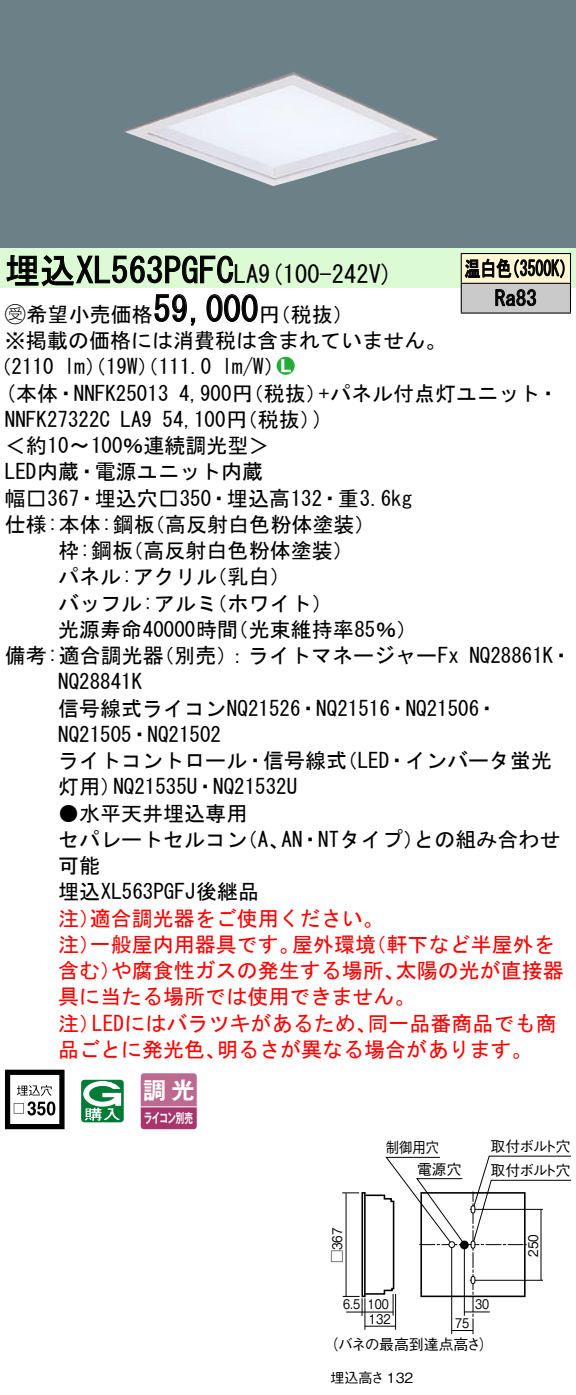
<style>
.page{position:relative;width:576px;height:1395px;background:#fff}
.page>*{position:absolute;margin:0;border:0;box-sizing:border-box;transform-origin:0 0}
.t1{font:35px "MS Gothic";color:#000}
.t2{font:24.5px "MS Gothic";color:#000}
.t3{font:23.1px "Gothic MB101 Pro De Bold 90 pv RKSJ H";color:#fff}
.t4{font:21px/26.2px "MS Gothic";color:#000}
.t5{font:21px "MS Gothic";color:#f00}
.t6{font:21px/29.8px "MS Gothic";color:#000;scale:.75 1}
.t7{font:21px "Ford Classification 1";color:#23ac38}
.t8{font:15.05px "Gothic BBB Pro Medium 90 pv RKSJ H";letter-spacing:-.015em;color:#000}
.t9{font:15.05px "Gothic BBB Pro Medium 90 pv RKSJ H";letter-spacing:-.015em;color:#000;scale:.9 1}
.t10{font:14px "Gothic BBB Pro Medium 90 pv RKSJ H";color:#000}
.t11{font:13.3px "Gothic BBB Pro Medium 90 pv RKSJ H";color:#000;scale:.84 1}
.t12{font:13.3px "Gothic MB101 Pro De Bold 90 pv RKSJ H";letter-spacing:-.05em;color:#fff;scale:.65 1}
.t13{font:13.3px "Gothic BBB Pro Medium 90 pv RKSJ H";color:#000}
.t14{font:13.3px "Gothic BBB Pro Medium 90 pv RKSJ H";color:#000;scale:.9 1}
.t15{font:13.3px "Gothic BBB Pro Medium 90 pv RKSJ H";color:#000;scale:.87 1}
.s1{font-size:24.5px}
.s2{font-family:"Ford Classification 1"}
.s3{color:#fff}
</style>
<div class="page">
<div style="left:0;top:0;width:575px;height:248px;background:#6c8087"></div>
<img style="left:124px;top:71px;width:314px;height:115px">
<div style="left:0;top:248px;width:575px;height:40px;background:#dcfad4"></div>
<svg style="left:6px;top:255px;width:228px;height:32px"></svg>
<svg style="left:154px;top:294px;width:42px;height:32px"></svg>
<svg style="left:206px;top:294px;width:52px;height:28px"></svg>
<svg style="left:5px;top:1070px;width:59px;height:59px"></svg>
<svg style="left:47px;top:1101px;width:8px;height:14px"></svg>
<svg style="left:81px;top:1080px;width:43px;height:42px"></svg>
<svg style="left:140px;top:1073px;width:56px;height:56px;background:#b55984"></svg>
<hr style="left:141px;top:1106px;width:55px;height:1px;background:#fff">
<div style="left:461px;top:254px;width:109px;height:29px;background:#fff6d2"></div>
<div style="left:461px;top:283px;width:109px;height:30px;background:#cacaca"></div>
<hr style="left:460px;top:253px;width:110px;height:1px;background:#000">
<hr style="left:569px;top:254px;width:2px;height:29px;background:#000">
<hr style="left:460px;top:283px;width:110px;height:1px;background:#000">
<hr style="left:569px;top:284px;width:2px;height:29px;background:#000">
<hr style="left:460px;top:312px;width:110px;height:2px;background:#000">
<svg style="left:460px;top:254px;width:104px;height:59px"></svg>
<svg style="left:342px;top:1155px;width:228px;height:180px"></svg>
<h1 class="t1" style="left:5px;top:253px;width:255px">埋込XL563PGFC<span class="s1">LA</span></h1>
<p class="t2" style="left:258px;top:262px;width:136px">(9 100-242 (V</p>
<h1 class="t1" style="left:153px;top:292px;width:106px">59,000</h1>
<p class="t4" style="left:5px;top:301px;width:442px"><span class="s2">B</span>希望小売価格<br>※掲載の価格には消費税は含まれていません。</p>
<p class="t7" style="left:277px;top:356px;width:19px">2<span class="s3">7</span></p>
<p class="t4" style="left:259px;top:301px;width:96px">（円税抜(</p>
<p class="t4" style="left:222px;top:354px;width:64px">l m (W/</p>
<p class="t4" style="left:-9px;top:354px;width:65px">（2110</p>
<p class="t4" style="left:64px;top:354px;width:149px">lm）（19 ）（W 111.0</p>
<p class="t6" style="left:494px;top:254px;width:57px;text-indent:-30px">温白色<br>Ra83</p>
<p class="t6" style="left:504px;top:254px;width:96px">（3500 (K</p>
<p class="t4" style="left:5px;top:380px;width:165px">(本体・NNFK25013</p>
<p class="t4" style="left:179px;top:380px;width:149px">4,900 （円税抜）</p>
<p class="t4" style="left:319px;top:380px;width:241px">+パネル付点灯ユニット・</p>
<p class="t4" style="left:162px;top:406px;width:160px">54,100 （円税抜(</p>
<p class="t4" style="left:313px;top:406px;width:12px">(</p>
<p class="t4" style="left:5px;top:406px;width:106px">NNFK27322C</p>
<p class="t4" style="left:5px;top:432px;width:266px">＜約10〜100％連続調光型&lt;</p>
<p class="t4" style="left:5px;top:459px;width:259px">LED内蔵・電源ユニット内蔵</p>
<p class="t4" style="left:5px;top:485px;width:408px">幅□367・埋込穴□350・埋込高132・重3.6kg</p>
<p class="t4" style="left:144px;top:511px;width:232px">（高反射白色粉体塗装(</p>
<p class="t4" style="left:120px;top:406px;width:33px">LA9</p>
<p class="t4" style="left:122px;top:511px;width:233px;text-indent:-117px">仕様:本体:鋼板<br>（高反射白色粉体塗装(</p>
<p class="t4" style="left:58px;top:537px;width:76px">枠:鋼板</p>
<p class="t4" style="left:206px;top:564px;width:127px;text-indent:-148px">パネル:アクリル<br>（ホワイト(</p>
<p class="t4" style="left:206px;top:564px;width:86px">（乳白(</p>
<p class="t4" style="left:58px;top:590px;width:160px">バッフル:アルミ</p>
<p class="t4" style="left:58px;top:616px;width:181px">光源寿命40000時間</p>
<p class="t4" style="left:227px;top:616px;width:191px">（光束維持率85％(</p>
<p class="t4" style="left:153px;top:642px;width:307px">（別売：）ライトマネージャーFx</p>
<p class="t4" style="left:5px;top:642px;width:160px">備考:適合調光器</p>
<p class="t4" style="left:58px;top:669px;width:85px">NQ28841K</p>
<p class="t4" style="left:58px;top:695px;width:441px">信号線式ライコンNQ21526・NQ21516・NQ21506・</p>
<p class="t4" style="left:58px;top:721px;width:164px">NQ21505・NQ21502</p>
<p class="t4" style="left:336px;top:747px;width:217px">（LED・インバータ蛍光</p>
<p class="t4" style="left:469px;top:642px;width:104px">NQ28861 ・K</p>
<p class="t4" style="left:58px;top:747px;width:290px;text-align:center">ライトコントロール・信号線式<br>NQ21535 ・U NQ21532U</p>
<p class="t4" style="left:58px;top:774px;width:64px">灯用）</p>
<p class="t4" style="left:58px;top:800px;width:190px">●水平天井埋込専用</p>
<p class="t4" style="left:281px;top:826px;width:144px">AN・NTタイプ）</p>
<p class="t4" style="left:413px;top:826px;width:148px">との組み合わせ</p>
<p class="t4" style="left:58px;top:826px;width:202px">セパレートセルコン可能<br>埋込XL563PGFJ後継品</p>
<p class="t5" style="left:90px;top:907px;width:295px">適合調光器をご使用ください。</p>
<p class="t4" style="left:237px;top:826px;width:54px">（、A</p>
<p class="t5" style="left:58px;top:907px;width:43px">注）</p>
<p class="t5" style="left:90px;top:934px;width:211px">一般屋内用器具です。</p>
<p class="t5" style="left:292px;top:934px;width:85px">屋外環境</p>
<p class="t5" style="left:365px;top:934px;width:190px">（軒下など半屋外を</p>
<p class="t5" style="left:58px;top:934px;width:43px">注）</p>
<p class="t5" style="left:111px;top:960px;width:295px">や腐食性ガスの発生する場所、</p>
<p class="t5" style="left:395px;top:960px;width:170px">太陽の光が直接器</p>
<p class="t5" style="left:58px;top:960px;width:64px">含む）</p>
<p class="t5" style="left:58px;top:986px;width:358px">具に当たる場所では使用できません。</p>
<p class="t5" style="left:367px;top:1012px;width:190px">同一品番商品でも商</p>
<p class="t5" style="left:92px;top:1012px;width:286px">LEDにはバラツキがあるため、</p>
<p class="t5" style="left:58px;top:1012px;width:43px">注）</p>
<p class="t5" style="left:58px;top:1039px;width:169px">品ごとに発光色、</p>
<p class="t5" style="left:217px;top:1039px;width:317px">明るさが異なる場合があります。</p>
<p class="t3" style="left:143px;top:1071px;width:53px">調光</p>
<p class="t12" style="left:144px;top:1107px;width:77px">ライコン別売</p>
<p class="t9" style="left:385px;top:1136px;width:61px">制御用穴</p>
<p class="t8" style="left:417px;top:1157px;width:46px">電源穴</p>
<p class="t8" style="left:490px;top:1134px;width:82px">取付ボルト穴</p>
<p class="t8" style="left:490px;top:1159px;width:82px">取付ボルト穴</p>
<p class="t13" style="left:326px;top:1263px;width:37px;rotate:-90deg">□367</p>
<p class="t11" style="left:343px;top:1293px;width:22px">6.5</p>
<p class="t11" style="left:367px;top:1293px;width:27px">100</p>
<p class="t15" style="left:369px;top:1309px;width:27px">132</p>
<p class="t11" style="left:475px;top:1293px;width:18px">30</p>
<p class="t11" style="left:455px;top:1313px;width:18px">75</p>
<p class="t14" style="left:522px;top:1257px;width:27px;rotate:-90deg">250</p>
<p class="t8" style="left:323px;top:1332px;width:159px">（バネの最高到達点高さ</p>
<p class="t10" style="left:330px;top:1366px;width:84px">埋込高さ 132</p>
<p class="t8" style="left:478px;top:1332px;width:16px">(</p>
</div>
